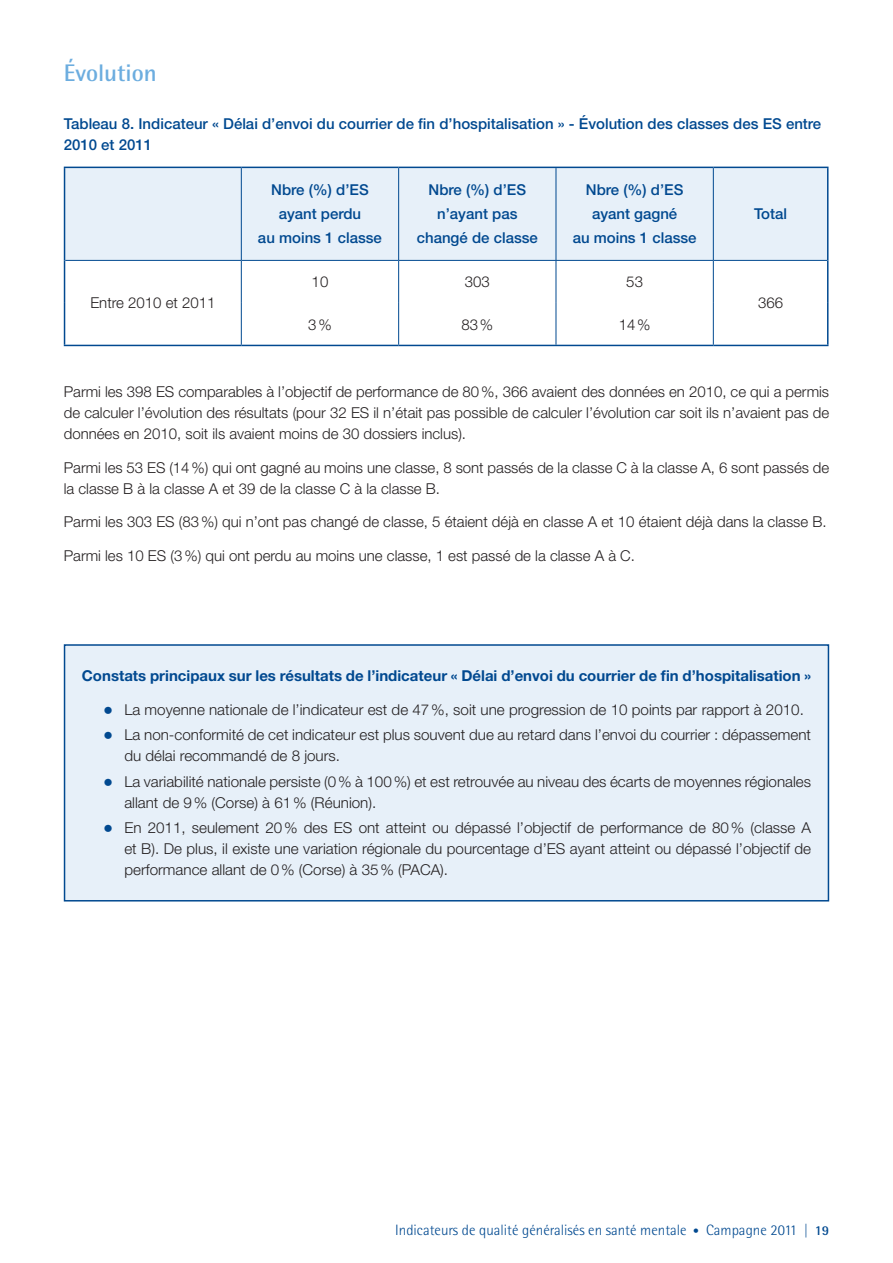
<style>
.page{position:relative;width:893px;height:1263px;background:#fff}
.page>*{position:absolute;margin:0;border:0;box-sizing:border-box;transform-origin:0 0}
.t1{font:700 24px "Rotis Semi Sans Std";color:#6caddf}
.t2{font:300 15px/21px "Helvetica Neue LT Std";color:#231f20}
.t3{font:500 15px/24px "Helvetica Neue LT Std";color:#014990;text-align:center}
.t4{font:700 15px "Helvetica Neue LT Std";color:#014990}
.t5{font:300 15px "Rotis Semi Sans Std";color:#014990}
.s1{font-family:"Arial";font-weight:400;font-size:16.5px;color:#014990}
.s2{font-size:12px}
.s3{font-size:13.5px}
.s4{font-weight:700;font-size:13.5px}
</style>
<div class="page">
<div style="left:65px;top:168px;width:762px;height:92px;background:#e7f0f9"></div>
<svg style="left:65px;top:261px;width:762px;height:84px"></svg>
<hr style="left:241px;top:168px;width:1px;height:92px;background:#014990">
<hr style="left:398px;top:168px;width:1px;height:92px;background:#014990">
<hr style="left:556px;top:168px;width:1px;height:92px;background:#014990">
<hr style="left:241px;top:303px;width:1px;height:42px;background:#014990">
<hr style="left:398px;top:303px;width:1px;height:42px;background:#014990">
<hr style="left:556px;top:303px;width:1px;height:42px;background:#014990">
<hr style="left:713px;top:303px;width:1px;height:42px;background:#014990">
<hr style="left:64px;top:345px;width:177px;height:1px;background:#014990">
<hr style="left:241px;top:345px;width:158px;height:1px;background:#014990">
<hr style="left:399px;top:345px;width:157px;height:1px;background:#014990">
<hr style="left:556px;top:345px;width:157px;height:1px;background:#014990">
<hr style="left:713px;top:345px;width:115px;height:1px;background:#014990">
<hr style="left:241px;top:167px;width:158px;height:1px;background:#014990">
<hr style="left:399px;top:167px;width:157px;height:1px;background:#014990">
<hr style="left:556px;top:167px;width:157px;height:1px;background:#014990">
<hr style="left:713px;top:167px;width:115px;height:1px;background:#014990">
<hr style="left:827px;top:168px;width:1px;height:92px;background:#014990">
<hr style="left:713px;top:168px;width:1px;height:92px;background:#014990">
<hr style="left:64px;top:167px;width:177px;height:1px;background:#014990">
<hr style="left:64px;top:168px;width:1px;height:92px;background:#014990">
<hr style="left:65px;top:260px;width:176px;height:1px;background:#014990">
<hr style="left:241px;top:260px;width:158px;height:1px;background:#014990">
<hr style="left:241px;top:261px;width:1px;height:42px;background:#014990">
<hr style="left:399px;top:260px;width:157px;height:1px;background:#014990">
<hr style="left:398px;top:261px;width:1px;height:42px;background:#014990">
<hr style="left:556px;top:260px;width:157px;height:1px;background:#014990">
<hr style="left:556px;top:261px;width:1px;height:42px;background:#014990">
<hr style="left:713px;top:260px;width:114px;height:1px;background:#014990">
<hr style="left:713px;top:261px;width:1px;height:42px;background:#014990">
<hr style="left:64px;top:260px;width:1px;height:43px;background:#014990">
<hr style="left:827px;top:260px;width:1px;height:43px;background:#014990">
<hr style="left:64px;top:303px;width:1px;height:42px;background:#014990">
<hr style="left:827px;top:303px;width:1px;height:42px;background:#014990">
<div style="left:64px;top:644px;width:765px;height:257px;background:#e7f0f9;border:2px solid #014990"></div>
<h1 class="t1" style="left:64px;top:58px;width:95px">Évolution</h1>
<p class="t3" style="left:64px;top:113px;width:759px;line-height:21px;text-align:left">Tableau 8. Indicateur « Délai d’envoi du courrier de fin d’hospitalisation » - Évolution des classes des ES entre<br>2010 et 2011</p>
<p class="t3" style="left:258px;top:178px;width:125px">Nbre (%) d’ES ayant perdu<br>au moins 1 classe</p>
<p class="t3" style="left:417px;top:178px;width:123px">Nbre (%) d’ES n’ayant pas changé de classe</p>
<p class="t3" style="left:573px;top:178px;width:125px">Nbre (%) d’ES ayant gagné<br>au moins 1 classe</p>
<p class="t3" style="left:754px;top:202px;width:35px">Total</p>
<p class="t2" style="left:90px;top:292px;width:127px">Entre 2010 et 2011</p>
<p class="t2" style="left:312px;top:271px;width:18px">10</p>
<p class="t2" style="left:465px;top:271px;width:27px">303</p>
<p class="t2" style="left:626px;top:271px;width:18px">53</p>
<p class="t2" style="left:308px;top:313px;width:25px">3%</p>
<p class="t2" style="left:461px;top:313px;width:33px">83%</p>
<p class="t2" style="left:619px;top:313px;width:33px">14%</p>
<p class="t2" style="left:758px;top:292px;width:27px">366</p>
<p class="t2" style="left:64px;top:381px;width:767px;text-align:justify">Parmi les 398 ES comparables à l’objectif de performance de 80%, 366 avaient des données en 2010, ce qui a permis de calculer l’évolution des résultats (pour 32 ES il n’était pas possible de calculer l’évolution car soit ils n’avaient pas de données en 2010, soit ils avaient moins de 30 dossiers inclus).</p>
<p class="t2" style="left:64px;top:457px;width:767px">Parmi les 53 ES (14%) qui ont gagné au moins une classe, 8 sont passés de la classe C à la classe A, 6 sont passés de la classe B à la classe A et 39 de la classe C à la classe B.</p>
<p class="t2" style="left:64px;top:511px;width:764px">Parmi les 303 ES (83%) qui n’ont pas changé de classe, 5 étaient déjà en classe A et 10 étaient déjà dans la classe B.</p>
<p class="t2" style="left:64px;top:545px;width:573px">Parmi les 10 ES (3%) qui ont perdu au moins une classe, 1 est passé de la classe A à C.</p>
<p class="t4" style="left:82px;top:667px;width:731px">Constats principaux sur les résultats de l’indicateur « Délai d’envoi du courrier de fin d’hospitalisation »</p>
<p class="t2" style="left:103px;top:699px;width:702px"><span class="s1">●</span> La moyenne nationale de l’indicateur est de 47%, soit une progression de 10 points par rapport à 2010.</p>
<p class="t2" style="left:124px;top:724px;width:688px;text-indent:-21px"><span class="s1">●</span> La non-conformité de cet indicateur est plus souvent due au retard dans l’envoi du courrier : dépassement du délai recommandé de 8 jours.</p>
<p class="t2" style="left:124px;top:770px;width:688px;text-indent:-21px"><span class="s1">●</span> La variabilité nationale persiste (0% à 100%) et est retrouvée au niveau des écarts de moyennes régionales allant de 9% (Corse) à 61% (Réunion).</p>
<p class="t2" style="left:124px;top:817px;width:688px;text-align:justify;text-indent:-21px"><span class="s1">●</span> En 2011, seulement 20% des ES ont atteint ou dépassé l’objectif de performance de 80% (classe A et B). De plus, il existe une variation régionale du pourcentage d’ES ayant atteint ou dépassé l’objectif de performance allant de 0% (Corse) à 35% (PACA).</p>
<p class="t5" style="left:395px;top:1222px;width:435px">Indicateurs de qualité généralisés en santé mentale <span class="s2">•</span> Campagne 2011 <span class="s3">|</span> <span class="s4">19</span></p>
</div>
